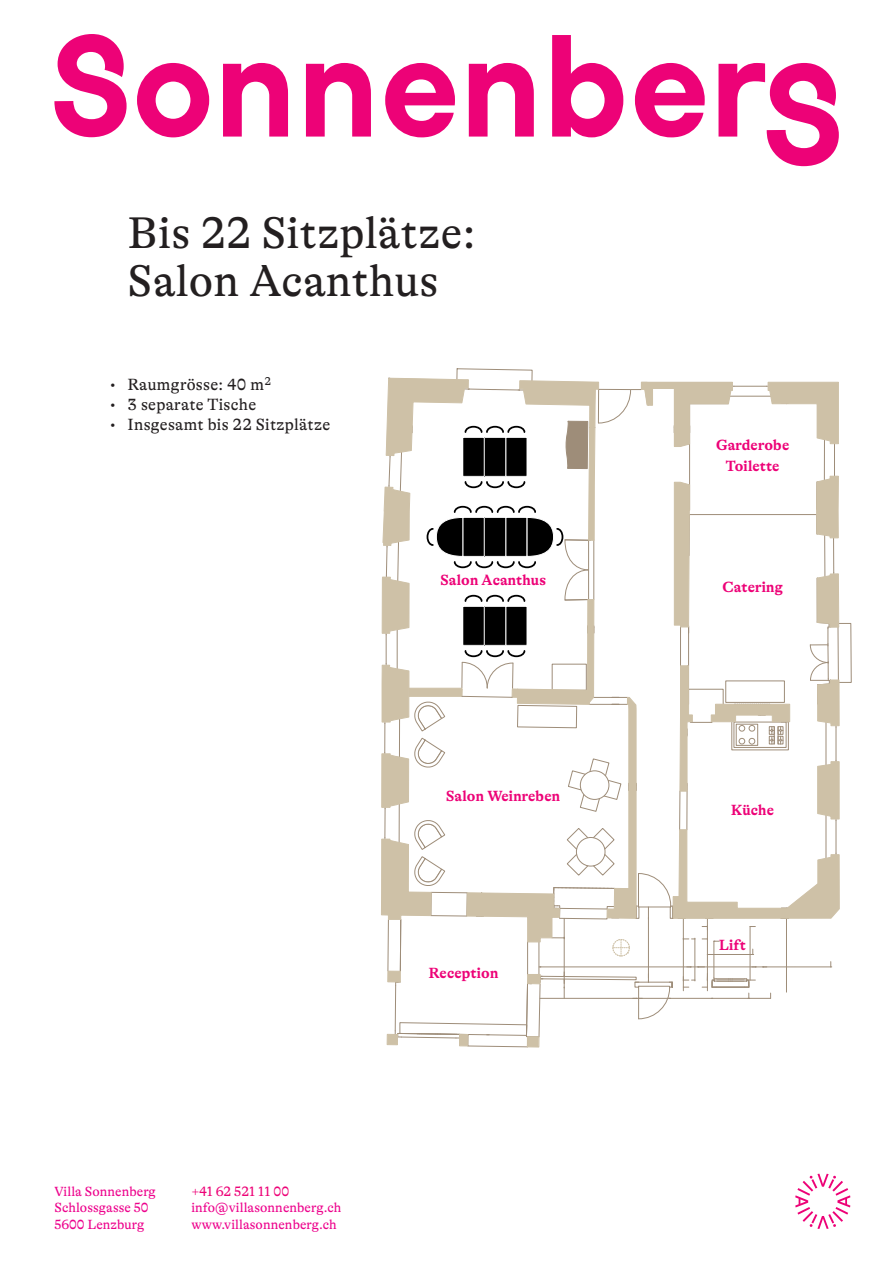
<style>
.page{position:relative;width:893px;height:1263px;background:#fff}
.page>*{position:absolute;margin:0;border:0;box-sizing:border-box;transform-origin:0 0}
.HT{font:45px/48px "GT Alpina";letter-spacing:.01em;color:#231f20}
.GT{font:16.5px "GT Alpina";letter-spacing:.015em;color:#231f20}
.GT-2{font:700 15px "GT Alpina";letter-spacing:.015em;color:#ed0277}
.t1{font:13.8px "GT Alpina";letter-spacing:.005em;color:#ed0277}
.t2{font:13.5px/16.5px "GT Alpina";letter-spacing:.005em;color:#ed028c}
</style>
<div class="page">
<svg style="left:795px;top:1174px;width:55px;height:55px"></svg>
<svg style="left:137px;top:63px;width:72px;height:74px"></svg>
<svg style="left:223px;top:63px;width:65px;height:74px"></svg>
<svg style="left:306px;top:63px;width:65px;height:74px"></svg>
<svg style="left:385px;top:63px;width:70px;height:74px"></svg>
<svg style="left:469px;top:63px;width:65px;height:74px"></svg>
<svg style="left:552px;top:35px;width:71px;height:102px"></svg>
<svg style="left:635px;top:63px;width:70px;height:74px"></svg>
<svg style="left:54px;top:34px;width:73px;height:103px"></svg>
<svg style="left:718px;top:63px;width:121px;height:103px"></svg>
<svg style="left:381px;top:368px;width:471px;height:679px"></svg>
<p class="HT" style="left:128px;top:210px;width:349px">Bis 22 Sitzplätze:<br>Salon Acanthus</p>
<p class="GT" style="left:111px;top:375px;width:162px">• Raumgrösse: 40 m<sup>2</sup></p>
<p class="GT" style="left:111px;top:395px;width:147px">• 3 separate Tische</p>
<p class="GT" style="left:111px;top:415px;width:221px">• Insgesamt bis 22 Sitzplätze</p>
<p class="t2" style="left:54px;top:1183px;width:103px">Villa Sonnenberg<br>Schlossgasse 50<br>5600 Lenzburg</p>
<p class="t1" style="left:191px;top:1183px;width:99px">+41 62 521 11 00</p>
<p class="t2" style="left:191px;top:1200px;width:152px">info@villasonnenberg.ch www.villasonnenberg.ch</p>
<p class="GT-2" style="left:440px;top:572px;width:107px">Salon Acanthus</p>
<p class="GT-2" style="left:446px;top:788px;width:115px">Salon Weinreben</p>
<p class="GT-2" style="left:429px;top:964px;width:71px">Reception</p>
<p class="GT-2" style="left:716px;top:437px;width:75px">Garderobe</p>
<p class="GT-2" style="left:726px;top:457px;width:55px">Toilette</p>
<p class="GT-2" style="left:722px;top:579px;width:62px">Catering</p>
<p class="GT-2" style="left:731px;top:801px;width:44px">Küche</p>
<p class="GT-2" style="left:719px;top:936px;width:28px">Lift</p>
</div>
